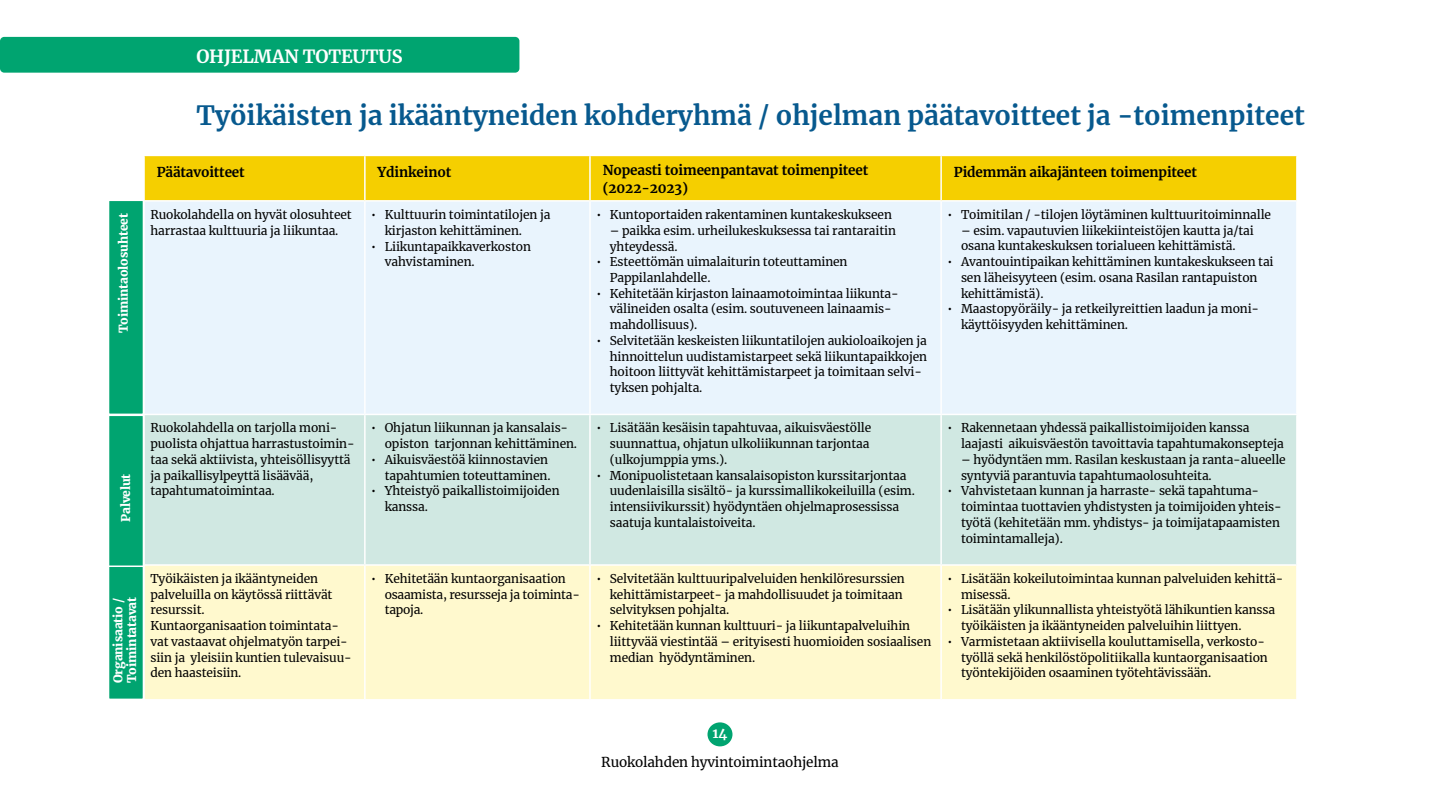
<style>
.page{position:relative;width:1440px;height:810px;background:#fff}
.page>*{position:absolute;margin:0;border:0;box-sizing:border-box;transform-origin:0 0}
.t1{font:700 26.25px "Merriweather";color:#07598e}
.t2{font:700 18px "Merriweather";letter-spacing:-.01em;color:#fff}
.t3{font:700 13.5px/18px "Merriweather";letter-spacing:-.01em;color:#000}
.t4{font:13.5px "Merriweather";letter-spacing:-.01em;color:#000}
.t5{font:700 13.5px "Merriweather";color:#fff}
.t6{font:12px/15.8px "Merriweather";letter-spacing:-.01em;color:#000}
.t7{font:900 12px/13.5px "Merriweather";letter-spacing:-.01em;color:#fff}
</style>
<div class="page">
<div style="left:708px;top:722px;width:24px;height:24px;background:#00a470;border-radius:50%"></div>
<div style="left:0;top:37px;width:519px;height:36px;background:#00a470;border-radius:4px"></div>
<div style="left:145px;top:156px;width:1151px;height:44px;background:#f5cf00"></div>
<div style="left:145px;top:202px;width:1151px;height:212px;background:#e9f4fd"></div>
<div style="left:145px;top:415px;width:1151px;height:149px;background:#d0e8e2"></div>
<div style="left:145px;top:566px;width:1151px;height:133px;background:#fff9ce"></div>
<hr style="left:364px;top:156px;width:2px;height:44px;background:#fff">
<hr style="left:589px;top:156px;width:2px;height:44px;background:#fff">
<hr style="left:940px;top:156px;width:2px;height:44px;background:#fff">
<hr style="left:364px;top:202px;width:2px;height:212px;background:#fff">
<hr style="left:589px;top:202px;width:2px;height:212px;background:#fff">
<hr style="left:940px;top:202px;width:2px;height:212px;background:#fff">
<hr style="left:364px;top:415px;width:2px;height:149px;background:#fff">
<hr style="left:589px;top:415px;width:2px;height:149px;background:#fff">
<hr style="left:940px;top:415px;width:2px;height:149px;background:#fff">
<hr style="left:364px;top:566px;width:2px;height:133px;background:#fff">
<hr style="left:589px;top:566px;width:2px;height:133px;background:#fff">
<hr style="left:940px;top:566px;width:2px;height:133px;background:#fff">
<div style="left:108px;top:200px;width:36px;height:215px;background:#00a470;border:2px solid #fff"></div>
<div style="left:108px;top:415px;width:36px;height:155px;background:#00a470;border:2px solid #fff"></div>
<div style="left:108px;top:566px;width:36px;height:134px;background:#00a470;border:2px solid #fff"></div>
<h2 class="t2" style="left:196px;top:44px;width:208px">OHJELMAN TOTEUTUS</h2>
<p class="t7" style="left:116px;top:333px;width:122px;rotate:-90deg">Toimintaolosuhteet</p>
<p class="t7" style="left:119px;top:522px;width:50px;rotate:-90deg">Palvelut</p>
<p class="t7" style="left:111px;top:683px;width:88px;rotate:-90deg">Organisaatio /<br>Toimintatavat</p>
<h1 class="t1" style="left:196px;top:97px;width:1110px">Työikäisten ja ikääntyneiden kohderyhmä / ohjelman päätavoitteet ja -toimenpiteet</h1>
<p class="t3" style="left:157px;top:163px;width:89px">Päätavoitteet</p>
<p class="t3" style="left:378px;top:163px;width:75px">Ydinkeinot</p>
<p class="t3" style="left:603px;top:161px;width:267px">Nopeasti toimeenpantavat toimenpiteet (2022-2023)</p>
<p class="t3" style="left:954px;top:163px;width:245px">Pidemmän aikajänteen toimenpiteet</p>
<p class="t6" style="left:150px;top:206px;width:203px">Ruokolahdella on hyvät olosuhteet harrastaa kulttuuria ja liikuntaa.</p>
<p class="t6" style="left:385px;top:206px;width:167px;text-indent:-14px">• Kulttuurin toimintatilojen ja kirjaston kehittäminen.</p>
<p class="t6" style="left:385px;top:238px;width:148px;text-indent:-14px">• Liikuntapaikkaverkoston vahvistaminen.</p>
<p class="t6" style="left:948px;top:206px;width:325px">• Toimitilan / -tilojen löytäminen kulttuuritoiminnalle</p>
<p class="t6" style="left:961px;top:222px;width:294px">– esim. vapautuvien liikekiinteistöjen kautta ja/tai osana kuntakeskuksen torialueen kehittämistä.</p>
<p class="t6" style="left:961px;top:254px;width:314px;text-indent:-14px">• Avantouintipaikan kehittäminen kuntakeskukseen tai sen läheisyyteen (esim. osana Rasilan rantapuiston kehittämistä).</p>
<p class="t6" style="left:961px;top:301px;width:300px;text-indent:-14px">• Maastopyöräily- ja retkeilyreittien laadun ja moni&shy;käyttöisyyden kehittäminen.</p>
<p class="t6" style="left:596px;top:206px;width:297px">• Kuntoportaiden rakentaminen kuntakeskukseen</p>
<p class="t6" style="left:610px;top:222px;width:288px">– paikka esim. urheilukeskuksessa tai rantaraitin yhteydessä.</p>
<p class="t6" style="left:610px;top:254px;width:239px;text-indent:-14px">• Esteettömän uimalaiturin toteuttaminen<br>Pappilanlahdelle.</p>
<p class="t6" style="left:610px;top:285px;width:290px;text-indent:-14px">• Kehitetään kirjaston lainaamotoimintaa liikunta&shy;välineiden osalta (esim. soutuveneen lainaamis&shy;mahdollisuus).</p>
<p class="t6" style="left:610px;top:332px;width:319px;text-indent:-14px">• Selvitetään keskeisten liikuntatilojen aukioloaikojen ja hinnoittelun uudistamistarpeet sekä liikuntapaikkojen hoitoon liittyvät kehittämistarpeet ja toimitaan selvi&shy;tyksen pohjalta.</p>
<p class="t6" style="left:150px;top:420px;width:206px">Ruokolahdella on tarjolla moni&shy;puolista ohjattua harrastustoimin&shy;taa sekä aktiivista, yhteisöllisyyttä ja paikallisylpeyttä lisäävää, tapahtumatoimintaa.</p>
<p class="t6" style="left:385px;top:420px;width:194px;text-indent:-14px">• Ohjatun liikunnan ja kansalais&shy;opiston tarjonnan kehittäminen.</p>
<p class="t6" style="left:371px;top:451px;width:181px;text-align:right">• Aikuisväestöä kiinnostavien tapahtumien toteuttaminen.</p>
<p class="t6" style="left:385px;top:483px;width:176px;text-indent:-14px">• Yhteistyö paikallistoimijoiden kanssa.</p>
<p class="t6" style="left:610px;top:420px;width:263px;text-indent:-14px">• Lisätään kesäisin tapahtuvaa, aikuisväestölle suunnattua, ohjatun ulkoliikunnan tarjontaa (ulkojumppia yms.).</p>
<p class="t6" style="left:610px;top:467px;width:307px;text-indent:-14px">• Monipuolistetaan kansalaisopiston kurssitarjontaa uudenlaisilla sisältö- ja kurssimallikokeiluilla (esim. intensiivikurssit) hyödyntäen ohjelmaprosessissa saatuja kuntalaistoiveita.</p>
<p class="t6" style="left:150px;top:570px;width:203px">Työikäisten ja ikääntyneiden palveluilla on käytössä riittävät resurssit.<br>Kuntaorganisaation toimintata&shy;vat vastaavat ohjelmatyön tarpei&shy;siin ja yleisiin kuntien tulevaisuu&shy;den haasteisiin.</p>
<p class="t6" style="left:385px;top:570px;width:197px;text-indent:-14px">• Kehitetään kuntaorganisaation osaamista, resursseja ja toiminta&shy;tapoja.</p>
<p class="t6" style="left:610px;top:570px;width:297px;text-indent:-14px">• Selvitetään kulttuuripalveluiden henkilöresurssien kehittämistarpeet- ja mahdollisuudet ja toimitaan selvityksen pohjalta.</p>
<p class="t6" style="left:610px;top:618px;width:323px;text-indent:-14px">• Kehitetään kunnan kulttuuri- ja liikuntapalveluihin liittyvää viestintää – erityisesti huomioiden sosiaalisen median hyödyntäminen.</p>
<p class="t6" style="left:961px;top:420px;width:324px;text-indent:-14px">• Rakennetaan yhdessä paikallistoimijoiden kanssa laajasti aikuisväestön tavoittavia tapahtumakonsepteja</p>
<p class="t6" style="left:961px;top:451px;width:326px">– hyödyntäen mm. Rasilan keskustaan ja ranta-alueelle syntyviä parantuvia tapahtumaolosuhteita.</p>
<p class="t6" style="left:961px;top:483px;width:322px;text-indent:-14px">• Vahvistetaan kunnan ja harraste- sekä tapahtuma&shy;toimintaa tuottavien yhdistysten ja toimijoiden yhteis&shy;työtä (kehitetään mm. yhdistys- ja toimijatapaamisten toimintamalleja).</p>
<p class="t6" style="left:961px;top:570px;width:324px;text-indent:-14px">• Lisätään kokeilutoimintaa kunnan palveluiden kehittä&shy;misessä.</p>
<p class="t6" style="left:961px;top:602px;width:316px;text-indent:-14px">• Lisätään ylikunnallista yhteistyötä lähikuntien kanssa työikäisten ja ikääntyneiden palveluihin liittyen.</p>
<p class="t6" style="left:961px;top:633px;width:308px;text-indent:-14px">• Varmistetaan aktiivisella kouluttamisella, verkosto&shy;työllä sekä henkilöstöpolitiikalla kuntaorganisaation työntekijöiden osaaminen työtehtävissään.</p>
<p class="t5" style="left:712px;top:724px;width:17px">14</p>
<p class="t4" style="left:601px;top:753px;width:239px">Ruokolahden hyvintoimintaohjelma</p>
</div>
